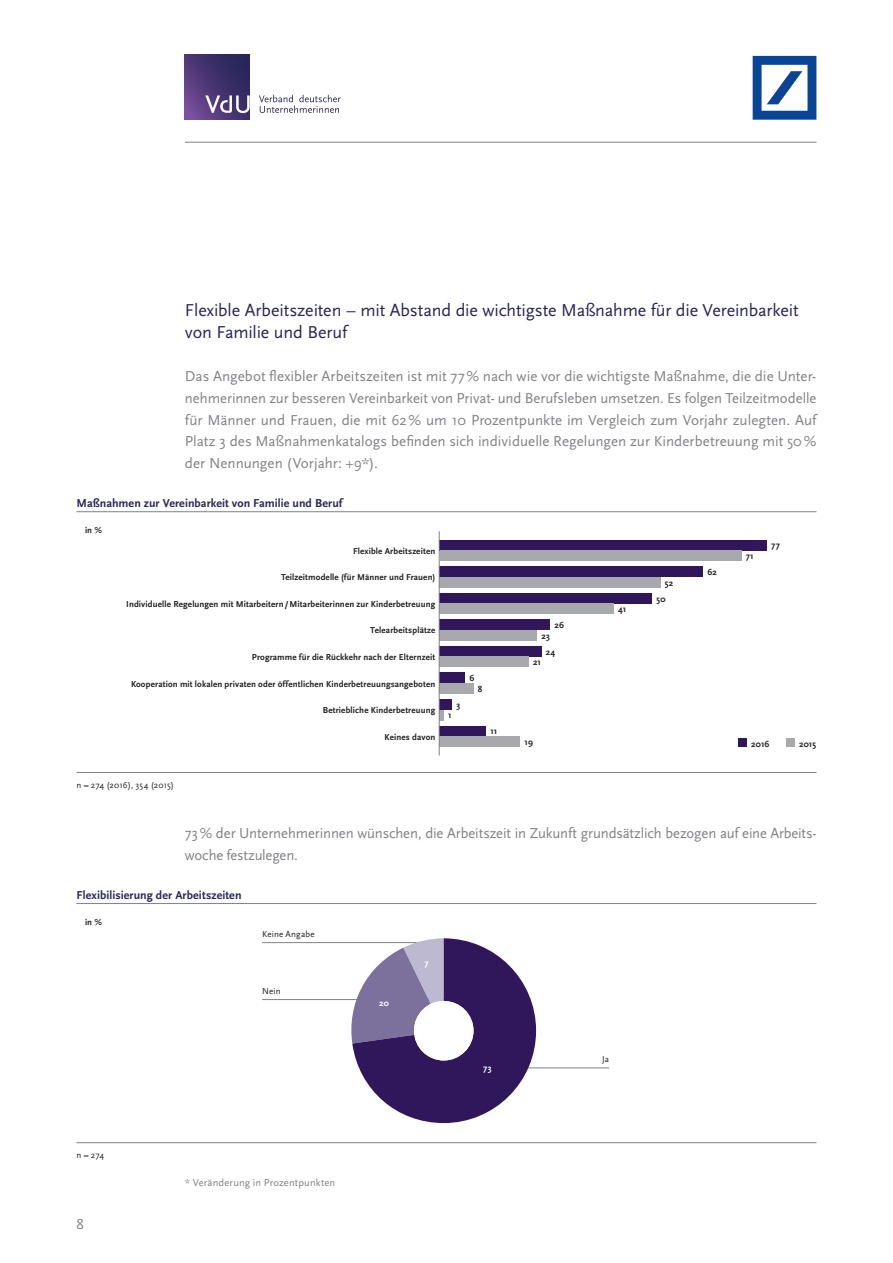
<style>
.page{position:relative;width:893px;height:1263px;background:#fff}
.page>*{position:absolute;margin:0;border:0;box-sizing:border-box;transform-origin:0 0}
.t1{font:18px/21.8px "Scala Sans";letter-spacing:-.01em;color:#29255a}
.t2{font:15px/21.8px "Scala Sans";letter-spacing:-.005em;color:#808285;text-align:justify}
.t3{font:700 12px "Scala Sans";letter-spacing:.005em;color:#29255a}
.t4{font:10.5px "Scala Sans";letter-spacing:.01em;color:#808285}
.t5{font:700 9px "Scala Sans";letter-spacing:.015em;color:#231f20}
.t6{font:9px "Scala Sans";letter-spacing:.015em;color:#231f20}
.t7{font:700 9px "Scala Sans";color:#fff}
</style>
<div class="page">
<hr style="left:185px;top:142px;width:631px;height:1px;background:#808285">
<svg style="left:185px;top:55px;width:65px;height:65px;background:#483473"></svg>
<svg style="left:259px;top:95px;width:82px;height:18px"></svg>
<svg style="left:205px;top:95px;width:45px;height:18px"></svg>
<svg style="left:753px;top:56px;width:63px;height:64px"></svg>
<div style="left:738px;top:738px;width:9px;height:9px;background:#30165b"></div>
<div style="left:786px;top:738px;width:8px;height:9px;background:#a8a9ad"></div>
<hr style="left:77px;top:511px;width:739px;height:1px;background:#808285">
<hr style="left:77px;top:772px;width:739px;height:1px;background:#808285">
<div style="left:440px;top:540px;width:327px;height:10px;background:#30165b"></div>
<div style="left:440px;top:550px;width:301px;height:11px;background:#a8a9ad"></div>
<div style="left:440px;top:673px;width:25px;height:10px;background:#30165b"></div>
<div style="left:440px;top:683px;width:34px;height:11px;background:#a8a9ad"></div>
<div style="left:440px;top:699px;width:12px;height:11px;background:#30165b"></div>
<hr style="left:440px;top:710px;width:4px;height:10px;background:#a8a9ad">
<div style="left:440px;top:726px;width:46px;height:10px;background:#30165b"></div>
<div style="left:440px;top:736px;width:80px;height:11px;background:#a8a9ad"></div>
<div style="left:440px;top:566px;width:263px;height:11px;background:#30165b"></div>
<div style="left:440px;top:577px;width:221px;height:10px;background:#a8a9ad"></div>
<div style="left:440px;top:593px;width:212px;height:10px;background:#30165b"></div>
<div style="left:440px;top:603px;width:174px;height:11px;background:#a8a9ad"></div>
<div style="left:440px;top:619px;width:110px;height:11px;background:#30165b"></div>
<div style="left:440px;top:630px;width:97px;height:11px;background:#a8a9ad"></div>
<div style="left:440px;top:646px;width:102px;height:11px;background:#30165b"></div>
<div style="left:440px;top:657px;width:89px;height:10px;background:#a8a9ad"></div>
<hr style="left:439px;top:531px;width:1px;height:224px;background:#808285">
<hr style="left:262px;top:942px;width:201px;height:1px;background:#808285">
<hr style="left:262px;top:999px;width:201px;height:1px;background:#808285">
<hr style="left:409px;top:1067px;width:200px;height:1px;background:#808285">
<svg style="left:347px;top:938px;width:189px;height:185px"></svg>
<hr style="left:77px;top:903px;width:739px;height:1px;background:#808285">
<hr style="left:77px;top:1142px;width:739px;height:1px;background:#808285">
<div style="left:414px;top:1001px;width:59px;height:59px;background:#fff;border-radius:50%"></div>
<p class="t1" style="left:185px;top:299px;width:615px">Flexible Arbeitszeiten – mit Abstand die wichtigste Maßnahme für die Vereinbarkeit von Familie und Beruf</p>
<p class="t2" style="left:185px;top:366px;width:633px">Das Angebot flexibler Arbeitszeiten ist mit 77% nach wie vor die wichtigste Maßnahme, die die Unter&shy;nehmerinnen zur besseren Vereinbarkeit von Privat- und Berufsleben umsetzen. Es folgen Teilzeitmodelle für Männer und Frauen, die mit 62% um 10 Prozentpunkte im Vergleich zum Vorjahr zulegten. Auf Platz 3 des Maßnahmenkatalogs befinden sich individuelle Regelungen zur Kinderbetreuung mit 50% der Nennungen (Vorjahr: +9*).</p>
<p class="t3" style="left:77px;top:497px;width:267px">Maßnahmen zur Vereinbarkeit von Familie und Beruf</p>
<p class="t5" style="left:85px;top:525px;width:19px">in %</p>
<p class="t5" style="left:353px;top:546px;width:84px">Flexible Arbeitszeiten</p>
<p class="t5" style="left:281px;top:572px;width:156px">Teilzeitmodelle (für Männer und Frauen)</p>
<p class="t5" style="left:126px;top:599px;width:310px">Individuelle Regelungen mit Mitarbeitern/Mitarbeiterinnen zur Kinderbetreuung</p>
<p class="t5" style="left:370px;top:626px;width:67px">Telearbeitsplätze</p>
<p class="t5" style="left:554px;top:620px;width:11px">26</p>
<p class="t5" style="left:542px;top:631px;width:10px">23</p>
<p class="t5" style="left:252px;top:652px;width:185px">Programme für die Rückkehr nach der Elternzeit</p>
<p class="t5" style="left:546px;top:647px;width:11px">24</p>
<p class="t5" style="left:533px;top:657px;width:9px">21</p>
<p class="t5" style="left:131px;top:679px;width:306px">Kooperation mit lokalen privaten oder öffentlichen Kinderbetreuungsangeboten</p>
<p class="t5" style="left:469px;top:673px;width:6px">6</p>
<p class="t5" style="left:478px;top:684px;width:6px">8</p>
<p class="t5" style="left:323px;top:705px;width:114px">Betriebliche Kinderbetreuung</p>
<p class="t5" style="left:457px;top:700px;width:5px">3</p>
<p class="t5" style="left:448px;top:711px;width:5px">1</p>
<p class="t5" style="left:385px;top:732px;width:52px">Keines davon</p>
<p class="t5" style="left:491px;top:727px;width:8px">11</p>
<p class="t5" style="left:525px;top:737px;width:10px">19</p>
<p class="t6" style="left:77px;top:780px;width:99px">n = 274 (2016), 354 (2015)</p>
<p class="t5" style="left:618px;top:604px;width:10px">41</p>
<p class="t5" style="left:665px;top:578px;width:10px">52</p>
<p class="t5" style="left:656px;top:594px;width:11px">50</p>
<p class="t5" style="left:707px;top:567px;width:11px">62</p>
<p class="t5" style="left:746px;top:551px;width:9px">71</p>
<p class="t5" style="left:771px;top:541px;width:10px">77</p>
<p class="t5" style="left:751px;top:739px;width:20px">2016</p>
<p class="t5" style="left:799px;top:739px;width:19px">2015</p>
<p class="t2" style="left:185px;top:822px;width:633px">73% der Unternehmerinnen wünschen, die Arbeitszeit in Zukunft grundsätzlich bezogen auf eine Arbeits&shy;woche festzulegen.</p>
<p class="t3" style="left:77px;top:888px;width:167px">Flexibilisierung der Arbeitszeiten</p>
<p class="t5" style="left:85px;top:917px;width:19px">in %</p>
<p class="t6" style="left:77px;top:1150px;width:29px">n = 274</p>
<p class="t2" style="left:77px;top:1213px;width:9px">8</p>
<p class="t6" style="left:262px;top:929px;width:54px">Keine Angabe</p>
<p class="t6" style="left:262px;top:986px;width:20px">Nein</p>
<p class="t7" style="left:379px;top:998px;width:11px">20</p>
<p class="t7" style="left:424px;top:958px;width:6px">7</p>
<p class="t4" style="left:185px;top:1177px;width:152px">* Veränderung in Prozentpunkten</p>
<p class="t7" style="left:483px;top:1063px;width:10px">73</p>
<p class="t6" style="left:602px;top:1054px;width:9px">Ja</p>
</div>
